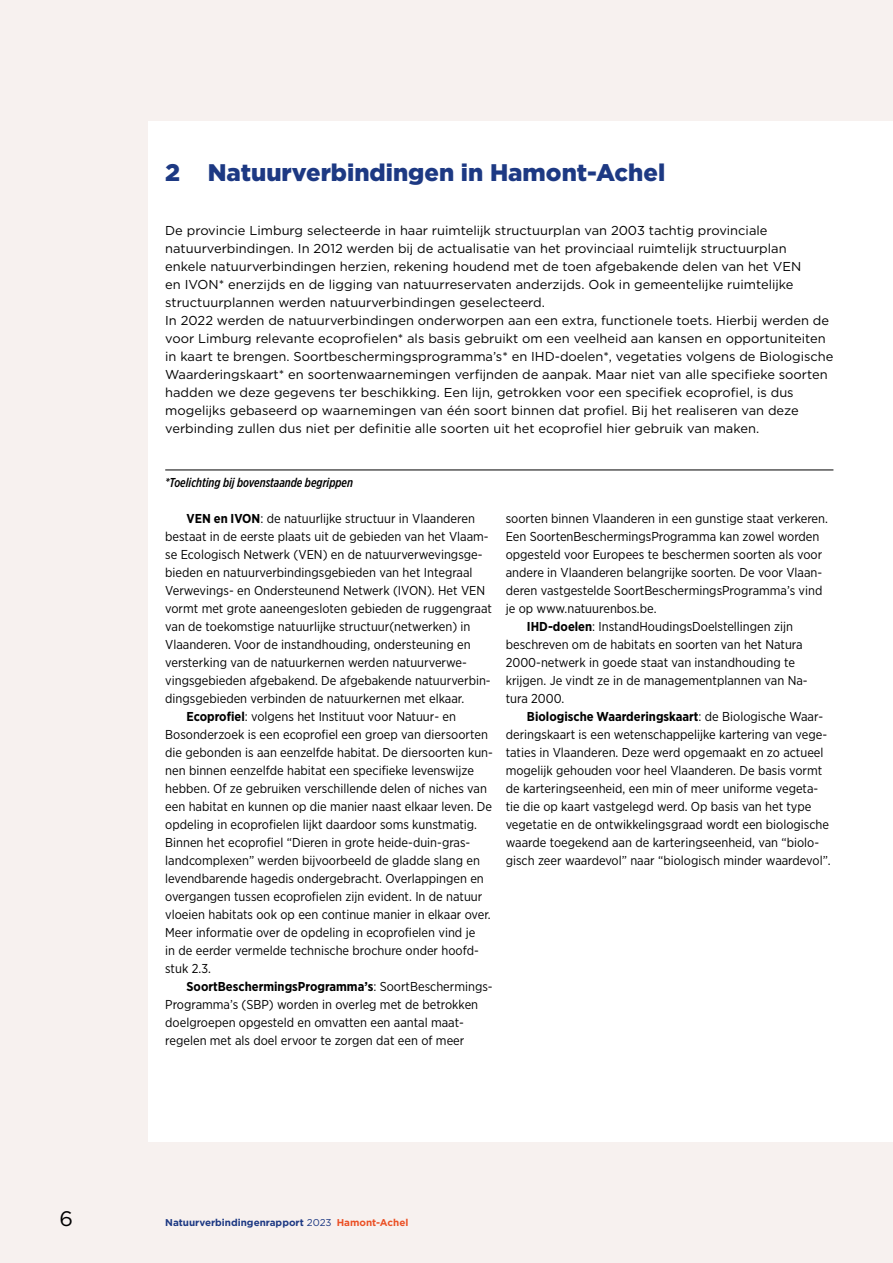
<style>
.page{position:relative;width:893px;height:1263px;background:#f7f1ef}
.page>*{position:absolute;margin:0;border:0;box-sizing:border-box;transform-origin:0 0}
.Titel_1{font:900 24px "Gotham";color:#1d3983}
.t1{font:21px "Gotham";color:#000}
.Toelichting_-_Tekst{font:12.9px/18px "Gotham Narrow";color:#000}
.Tekst_1_kolom_-recht{font:12.9px/18px "Gotham";color:#000}
.Toelichting_-_Titel{font:italic 500 12.9px "Gotham X Narrow";color:#000}
.t2{font:700 9.9px "Gotham";color:#1d3983}
.s1{font-weight:700}
.s2{font-weight:400}
.s3{color:#eb5025}
</style>
<div class="page">
<div style="left:148px;top:121px;width:745px;height:1021px;background:#fff"></div>
<hr style="left:165px;top:470px;width:668px;height:1px;background:#000">
<p class="Titel_1" style="left:165px;top:156px;width:501px">2 Natuurverbindingen in Hamont-Achel</p>
<p class="Tekst_1_kolom_-recht" style="left:165px;top:221px;width:637px">De provincie Limburg selecteerde in haar ruimtelijk structuurplan van 2003 tachtig provinciale natuurverbindingen. In 2012 werden bij de actualisatie van het provinciaal ruimtelijk structuurplan enkele natuurverbindingen herzien, rekening houdend met de toen afgebakende delen van het VEN en IVON* enerzijds en de ligging van natuurreservaten anderzijds. Ook in gemeentelijke ruimtelijke structuurplannen werden natuurverbindingen geselecteerd.</p>
<p class="Tekst_1_kolom_-recht" style="left:165px;top:311px;width:670px">In 2022 werden de natuurverbindingen onderworpen aan een extra, functionele toets. Hierbij werden de voor Limburg relevante ecoprofielen* als basis gebruikt om een veelheid aan kansen en opportuniteiten in kaart te brengen. Soortbeschermingsprogramma’s* en IHD-doelen*, vegetaties volgens de Biologische Waarderingskaart* en soortenwaarnemingen verfijnden de aanpak. Maar niet van alle specifieke soorten hadden we deze gegevens ter beschikking. Een lijn, getrokken voor een specifiek ecoprofiel, is dus mogelijks gebaseerd op waarnemingen van één soort binnen dat profiel. Bij het realiseren van deze verbinding zullen dus niet per definitie alle soorten uit het ecoprofiel hier gebruik van maken.</p>
<p class="Toelichting_-_Titel" style="left:165px;top:475px;width:189px">*Toelichting bij bovenstaande begrippen</p>
<p class="Toelichting_-_Tekst" style="left:165px;top:509px;width:328px;text-indent:21px"><span class="s1">VEN en IVON</span>: de natuurlijke structuur in Vlaanderen bestaat in de eerste plaats uit de gebieden van het Vlaam&shy;se Ecologisch Netwerk (VEN) en de natuurverwevingsge&shy;bieden en natuurverbindingsgebieden van het Integraal Verwevings- en Ondersteunend Netwerk (IVON). Het VEN vormt met grote aaneengesloten gebieden de ruggengraat van de toekomstige natuurlijke structuur(netwerken) in Vlaanderen. Voor de instandhouding, ondersteuning en versterking van de natuurkernen werden natuurverwe&shy;vingsgebieden afgebakend. De afgebakende natuurverbin&shy;dingsgebieden verbinden de natuurkernen met elkaar.</p>
<p class="Toelichting_-_Tekst" style="left:165px;top:707px;width:329px;text-indent:21px"><span class="s1">Ecoprofiel</span>: volgens het Instituut voor Natuur- en Bosonderzoek is een ecoprofiel een groep van diersoorten die gebonden is aan eenzelfde habitat. De diersoorten kun&shy;nen binnen eenzelfde habitat een specifieke levenswijze hebben. Of ze gebruiken verschillende delen of niches van een habitat en kunnen op die manier naast elkaar leven. De opdeling in ecoprofielen lijkt daardoor soms kunstmatig.<br>Binnen het ecoprofiel “Dieren in grote heide-duin-gras&shy;landcomplexen” werden bijvoorbeeld de gladde slang en levendbarende hagedis ondergebracht. Overlappingen en overgangen tussen ecoprofielen zijn evident. In de natuur vloeien habitats ook op een continue manier in elkaar over.<br>Meer informatie over de opdeling in ecoprofielen vind je<br>in de eerder vermelde technische brochure onder hoofd&shy;stuk 2.3.</p>
<p class="Toelichting_-_Tekst" style="left:165px;top:977px;width:329px;text-indent:21px"><span class="s1">SoortBeschermingsProgramma’s</span>: SoortBeschermings-Programma’s (SBP) worden in overleg met de betrokken doelgroepen opgesteld en omvatten een aantal maat&shy;regelen met als doel ervoor te zorgen dat een of meer</p>
<p class="Toelichting_-_Tekst" style="left:506px;top:509px;width:324px">soorten binnen Vlaanderen in een gunstige staat verkeren.<br>Een SoortenBeschermingsProgramma kan zowel worden opgesteld voor Europees te beschermen soorten als voor andere in Vlaanderen belangrijke soorten. De voor Vlaan&shy;deren vastgestelde SoortBeschermingsProgramma’s vind je op www.natuurenbos.be.</p>
<p class="Toelichting_-_Tekst" style="left:506px;top:617px;width:303px;text-indent:21px"><span class="s1">IHD-doelen</span>: InstandHoudingsDoelstellingen zijn beschreven om de habitats en soorten van het Natura 2000-netwerk in goede staat van instandhouding te krijgen. Je vindt ze in de managementplannen van Na&shy;tura 2000.</p>
<p class="Toelichting_-_Tekst" style="left:506px;top:707px;width:327px;text-indent:21px"><span class="s1">Biologische Waarderingskaart</span>: de Biologische Waar&shy;deringskaart is een wetenschappelijke kartering van vege&shy;taties in Vlaanderen. Deze werd opgemaakt en zo actueel mogelijk gehouden voor heel Vlaanderen. De basis vormt de karteringseenheid, een min of meer uniforme vegeta&shy;tie die op kaart vastgelegd werd. Op basis van het type vegetatie en de ontwikkelingsgraad wordt een biologische waarde toegekend aan de karteringseenheid, van “biolo&shy;gisch zeer waardevol” naar “biologisch minder waardevol”.</p>
<h2 class="t1" style="left:60px;top:1205px;width:15px">6</h2>
<p class="t2" style="left:165px;top:1215px;width:245px">Natuurverbindingenrapport <span class="s2">2023</span> <span class="s3">Hamont-Achel</span></p>
</div>
